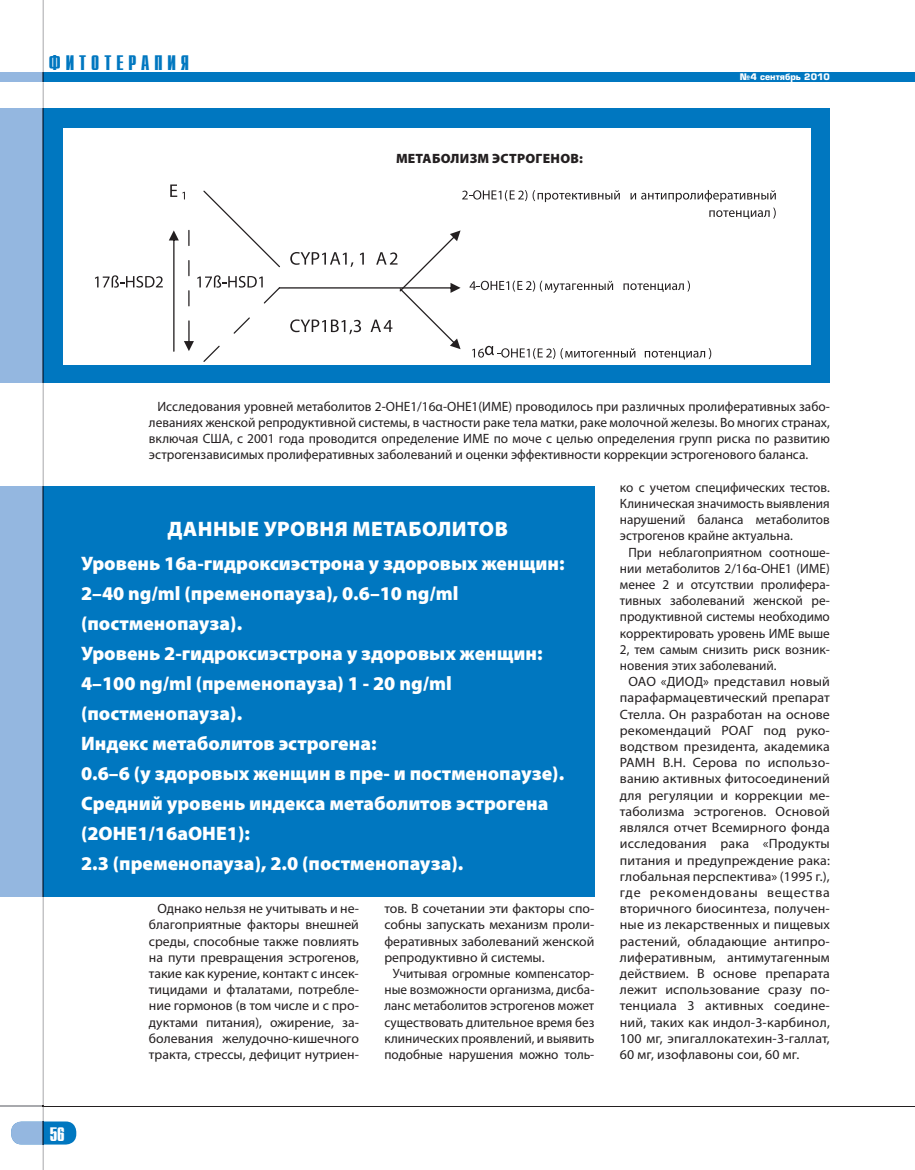
<style>
.page{position:relative;width:915px;height:1170px;background:#fff}
.page>*{position:absolute;margin:0;border:0;box-sizing:border-box;transform-origin:0 0}
.t1{font:900 21px "Myriad Pro";letter-spacing:.02em;color:#fff}
.t2{font:21px "Star C";letter-spacing:.24em;color:#0077c0}
.t3{font:900 19.5px/30px "Myriad Pro";color:#fff}
.t4{font:19.5px "Star C";color:#fff}
.t5{font:13.5px/16.2px "Myriad Pro";color:#231f20;text-align:justify}
.t6{font:900 13.5px "Myriad Pro";letter-spacing:.02em;color:#231f20}
.t7{font:700 8.85px "Europe";color:#fff}
</style>
<div class="page">
<div style="left:0;top:486px;width:594px;height:410px;background:#0077c0"></div>
<div style="left:0;top:108px;width:829px;height:274px;background:#0077c0"></div>
<div style="left:63px;top:129px;width:747px;height:236px;background:#fff"></div>
<svg style="left:95px;top:275px;width:68px;height:12px"></svg>
<svg style="left:169px;top:184px;width:606px;height:178px"></svg>
<div style="left:0;top:72px;width:914px;height:10px;background:#0077c0"></div>
<div style="left:11px;top:1121px;width:65px;height:23px;background:#0077c0;border-radius:11px"></div>
<hr style="left:0;top:1105px;width:914px;height:1px;background:#231f20">
<svg style="left:0;top:0;width:43px;height:1105px"></svg>
<div style="left:0;top:486px;width:43px;height:410px;background:#94b7e0"></div>
<div style="left:0;top:108px;width:43px;height:274px;background:#94b7e0"></div>
<div style="left:0;top:72px;width:43px;height:10px;background:#94b7e0"></div>
<hr style="left:43px;top:0;width:1px;height:72px;background:#808285">
<hr style="left:43px;top:382px;width:1px;height:104px;background:#808285">
<hr style="left:43px;top:896px;width:1px;height:209px;background:#808285">
<hr style="left:43px;top:486px;width:1px;height:410px;background:#4a5f76">
<hr style="left:43px;top:108px;width:1px;height:274px;background:#4a5f76">
<svg style="left:43px;top:72px;width:1px;height:36px"></svg>
<svg style="left:0;top:1105px;width:44px;height:64px"></svg>
<h1 class="t2" style="left:49px;top:52px;width:141px">ФИТОТЕРАПИЯ</h1>
<p class="t6" style="left:396px;top:150px;width:188px">МЕТАБОЛИЗМ ЭСТРОГЕНОВ:</p>
<p class="t7" style="left:739px;top:72px;width:91px">№4 сентябрь 2010</p>
<p class="t5" style="left:149px;top:398px;width:682px;text-indent:9px">Исследования уровней метаболитов 2-ОНЕ1/16α-ОНЕ1(ИМЕ) проводилось при различных пролиферативных забо&shy;леваниях женской репродуктивной системы, в частности раке тела матки, раке молочной железы. Во многих странах, включая США, с 2001 года проводится определение ИМЕ по моче с целью определения групп риска по развитию эстрогензависимых пролиферативных заболеваний и оценки эффективности коррекции эстрогенового баланса.</p>
<h1 class="t1" style="left:167px;top:514px;width:342px">ДАННЫЕ УРОВНЯ МЕТАБОЛИТОВ</h1>
<p class="t3" style="left:81px;top:548px;width:485px">Уровень 16a-гидроксиэстрона у здоровых женщин:<br>2–40 ng/ml (пременопауза), 0.6–10 ng/ml (постменопауза).<br>Уровень 2-гидроксиэстрона у здоровых женщин:<br>4–100 ng/ml (пременопауза) 1 - 20 ng/ml (постменопауза).<br>Индекс метаболитов эстрогена:<br>0.6–6 (у здоровых женщин в пре- и постменопаузе).<br>Средний уровень индекса метаболитов эстрогена (2OHE1/16aOHE1):<br>2.3 (пременопауза), 2.0 (постменопауза).</p>
<p class="t5" style="left:384px;top:900px;width:211px">тов. В сочетании эти факторы спо&shy;собны запускать механизм проли&shy;феративных заболеваний женской репродуктивно й системы.</p>
<p class="t5" style="left:384px;top:965px;width:211px;text-indent:9px">Учитывая огромные компенсатор&shy;ные возможности организма, дисба&shy;ланс метаболитов эстрогенов может существовать длительное время без клинических проявлений, и выявить подобные нарушения можно толь-</p>
<p class="t5" style="left:149px;top:900px;width:211px;text-indent:9px">Однако нельзя не учитывать и не&shy;благоприятные факторы внешней среды, способные также повлиять на пути превращения эстрогенов, такие как курение, контакт с инсек&shy;тицидами и фталатами, потребле&shy;ние гормонов (в том числе и с про&shy;дуктами питания), ожирение, за&shy;болевания желудочно-кишечного тракта, стрессы, дефицит нутриен-</p>
<p class="t5" style="left:619px;top:479px;width:211px">ко с учетом специфических тестов.<br>Клиническая значимость выявления нарушений баланса метаболитов эстрогенов крайне актуальна.</p>
<p class="t5" style="left:619px;top:543px;width:211px;text-indent:9px">При неблагоприятном соотноше&shy;нии метаболитов 2/16α-ОНЕ1 (ИМЕ) менее 2 и отсутствии пролифера&shy;тивных заболеваний женской ре&shy;продуктивной системы необходимо корректировать уровень ИМЕ выше 2, тем самым снизить риск возник&shy;новения этих заболеваний.</p>
<p class="t5" style="left:619px;top:673px;width:211px;text-indent:9px">ОАО «ДИОД» представил новый парафармацевтический препарат Стелла. Он разработан на основе рекомендаций РОАГ под руко&shy;водством президента, академика РАМН В.Н. Серова по использо&shy;ванию активных фитосоединений для регуляции и коррекции ме&shy;таболизма эстрогенов. Основой являлся отчет Всемирного фонда исследования рака «Продукты питания и предупреждение рака: глобальная перспектива» (1995 г.), где рекомендованы вещества вторичного биосинтеза, получен&shy;ные из лекарственных и пищевых растений, обладающие антипро&shy;лиферативным, антимутагенным действием. В основе препарата лежит использование сразу по&shy;тенциала 3 активных соедине&shy;ний, таких как индол-3-карбинол, 100 мг, эпигаллокатехин-3-галлат, 60 мг, изофлавоны сои, 60 мг.</p>
<h2 class="t4" style="left:50px;top:1123px;width:17px">56</h2>
</div>
